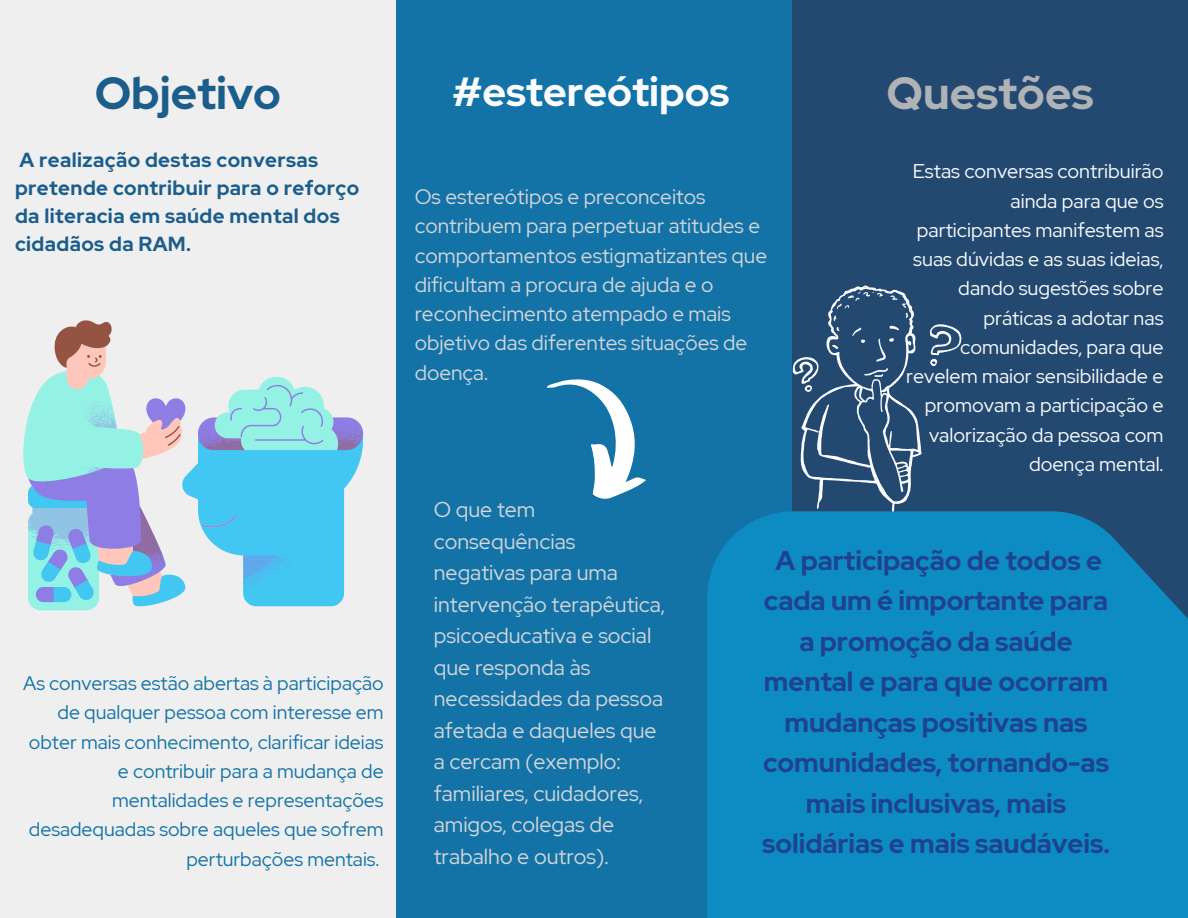
<style>
.page{position:relative;width:1188px;height:918px;background:#efefef}
.page>*{position:absolute;margin:0;border:0;box-sizing:border-box;transform-origin:0 0}
.t1{font:700 45px "Red Hat Display";color:#1b5d8b}
.t2{font:700 45px "Red Hat Display";color:#b0b3b6}
.t3{font:700 40.5px "Red Hat Display";color:#fbfcfd}
.t4{font:700 27.15px/40.5px "Red Hat Display";color:#1f428f;text-align:center}
.t5{font:21.45px/31.5px "Red Hat Display";color:#d4d6db}
.t6{font:20.85px/29.2px "Red Hat Display";color:#d4d6db}
.t7{font:700 20.25px/28.2px "Red Hat Display";letter-spacing:.02em;color:#1b5d8b}
.t8{font:19.8px/29.2px "Red Hat Display";color:#fbfcfd;text-align:right}
.t9{font:19.5px/29.2px "Red Hat Display";color:#1373a6;text-align:right}
</style>
<div class="page">
<div style="left:792px;top:0;width:396px;height:918px;background:#234971"></div>
<div style="left:396px;top:0;width:396px;height:918px;background:#1373a6"></div>
<div style="left:707px;top:511px;width:481px;height:407px;background:#0d8bc3"></div>
<svg style="left:547px;top:379px;width:99px;height:120px"></svg>
<svg style="left:23px;top:376px;width:69px;height:234px"></svg>
<svg style="left:28px;top:569px;width:317px;height:40px"></svg>
<svg style="left:28px;top:399px;width:270px;height:191px"></svg>
<svg style="left:52px;top:320px;width:311px;height:249px"></svg>
<svg style="left:792px;top:285px;width:170px;height:227px"></svg>
<p class="t1" style="left:95px;top:64px;width:188px">Objetivo</p>
<p class="t3" style="left:452px;top:65px;width:279px">#estereótipos</p>
<p class="t2" style="left:886px;top:64px;width:208px">Questões</p>
<p class="t7" style="left:15px;top:146px;width:346px">A realização destas conversas pretende contribuir para o reforço da literacia em saúde mental dos cidadãos da RAM.</p>
<p class="t9" style="left:23px;top:668px;width:362px">As conversas estão abertas à participação de qualquer pessoa com interesse em obter mais conhecimento, clarificar ideias e contribuir para a mudança de mentalidades e representações desadequadas sobre aqueles que sofrem perturbações mentais.</p>
<p class="t6" style="left:415px;top:182px;width:354px">Os estereótipos e preconceitos contribuem para perpetuar atitudes e comportamentos estigmatizantes que dificultam a procura de ajuda e o reconhecimento atempado e mais objetivo das diferentes situações de doença.</p>
<p class="t8" style="left:906px;top:157px;width:259px">Estas conversas contribuirão ainda para que os participantes manifestem as suas dúvidas e as suas ideias, dando sugestões sobre práticas a adotar nas comunidades, para que revelem maior sensibilidade e promovam a participação e valorização da pessoa com doença mental.</p>
<p class="t5" style="left:434px;top:494px;width:233px">O que tem consequências negativas para uma intervenção terapêutica, psicoeducativa e social que responda às necessidades da pessoa afetada e daqueles que a cercam (exemplo: familiares, cuidadores, amigos, colegas de trabalho e outros).</p>
<p class="t4" style="left:762px;top:540px;width:349px">A participação de todos e cada um é importante para a promoção da saúde mental e para que ocorram mudanças positivas nas comunidades, tornando-as mais inclusivas, mais solidárias e mais saudáveis.</p>
</div>
